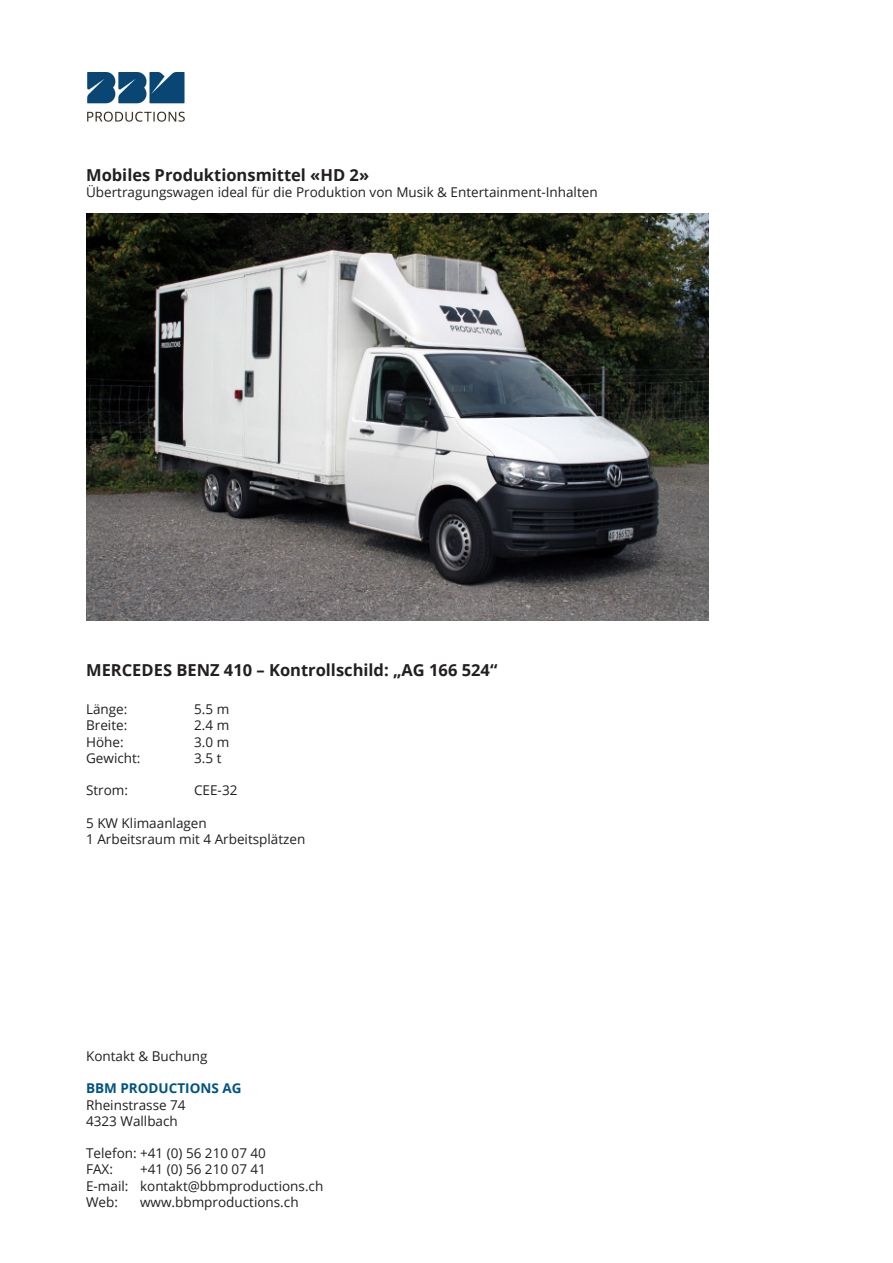
<style>
.page{position:relative;width:893px;height:1263px;background:#fff}
.page>*{position:absolute;margin:0;border:0;box-sizing:border-box;transform-origin:0 0}
.t1{font:700 16.5px "Open Sans";color:#231f20}
.t2{font:13.5px "Open Sans";color:#231f20}
.t3{font:700 13.5px "Open Sans";color:#005381}
</style>
<div class="page">
<img style="left:87px;top:72px;width:98px;height:50px">
<img style="left:86px;top:214px;width:622px;height:406px">
<p class="t1" style="left:86px;top:163px;width:285px">Mobiles Produktionsmittel «HD 2»</p>
<p class="t2" style="left:86px;top:183px;width:513px">Übertragungswagen ideal für die Produktion von Musik &amp; Entertainment-Inhalten</p>
<p class="t1" style="left:86px;top:659px;width:413px">MERCEDES BENZ 410 – Kontrollschild: „AG 166 524“</p>
<p class="t2" style="left:86px;top:700px;width:43px">Länge:</p>
<p class="t2" style="left:194px;top:700px;width:37px">5.5 m</p>
<p class="t2" style="left:86px;top:716px;width:43px">Breite:</p>
<p class="t2" style="left:194px;top:716px;width:37px">2.4 m</p>
<p class="t2" style="left:86px;top:732px;width:39px">Höhe:</p>
<p class="t2" style="left:194px;top:732px;width:37px">3.0 m</p>
<p class="t2" style="left:86px;top:749px;width:56px">Gewicht:</p>
<p class="t2" style="left:194px;top:749px;width:29px">3.5 t</p>
<p class="t2" style="left:86px;top:781px;width:43px">Strom:</p>
<p class="t2" style="left:194px;top:781px;width:45px">CEE-32</p>
<p class="t2" style="left:86px;top:813px;width:122px">5 KW Klimaanlagen</p>
<p class="t2" style="left:86px;top:830px;width:221px">1 Arbeitsraum mit 4 Arbeitsplätzen</p>
<p class="t2" style="left:86px;top:1047px;width:123px">Kontakt &amp; Buchung</p>
<p class="t3" style="left:86px;top:1079px;width:157px">BBM PRODUCTIONS AG</p>
<p class="t2" style="left:86px;top:1095px;width:101px">Rheinstrasse 74</p>
<p class="t2" style="left:86px;top:1111px;width:93px">4323 Wallbach</p>
<p class="t2" style="left:86px;top:1144px;width:181px">Telefon: +41 (0) 56 210 07 40</p>
<p class="t2" style="left:86px;top:1160px;width:28px">FAX:</p>
<p class="t2" style="left:140px;top:1160px;width:127px">+41 (0) 56 210 07 41</p>
<p class="t2" style="left:86px;top:1176px;width:239px">E-mail: kontakt@bbmproductions.ch</p>
<p class="t2" style="left:86px;top:1192px;width:33px">Web:</p>
<p class="t2" style="left:140px;top:1192px;width:160px">www.bbmproductions.ch</p>
</div>
